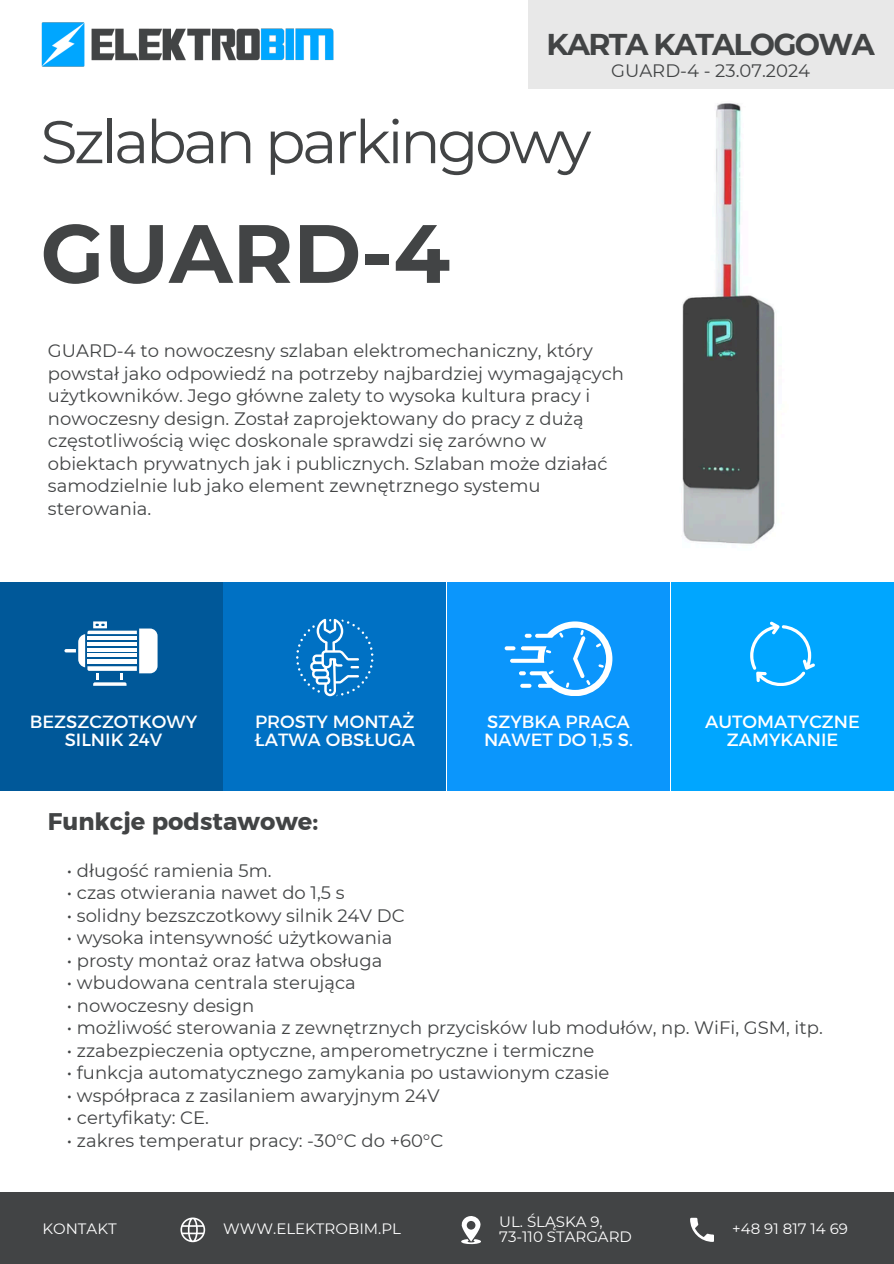
<style>
.page{position:relative;width:894px;height:1264px;background:#fff}
.page>*{position:absolute;margin:0;border:0;box-sizing:border-box;transform-origin:0 0}
.t1{font:700 82.5px "Montserrat";color:#424445}
.t2{font:60px "Montserrat";letter-spacing:-.055em;color:#424445}
.t3{font:700 30px "Montserrat";letter-spacing:-.055em;color:#424445}
.t4{font:24px "Kief Montaser Bold";color:#424445}
.t5{font:18px/22.5px "Montserrat";color:#424445}
.t6{font:18px/18px "Kief Montaser Regular";color:#fff;text-align:center}
.t7{font:15px "Montserrat";color:#fff}
</style>
<div class="page">
<div style="left:0;top:583px;width:222px;height:208px;background:#005899"></div>
<div style="left:0;top:1192px;width:893px;height:71px;background:#424445"></div>
<svg style="left:690px;top:1217px;width:23px;height:24px"></svg>
<svg style="left:461px;top:1216px;width:20px;height:28px"></svg>
<svg style="left:180px;top:1217px;width:25px;height:25px"></svg>
<img style="left:41px;top:22px;width:293px;height:45px">
<svg style="left:64px;top:621px;width:93px;height:64px"></svg>
<div style="left:223px;top:583px;width:222px;height:208px;background:#0071c4"></div>
<div style="left:447px;top:583px;width:222px;height:208px;background:#0b96fc"></div>
<div style="left:671px;top:583px;width:222px;height:208px;background:#00a6ff"></div>
<svg style="left:750px;top:621px;width:64px;height:64px"></svg>
<div style="left:527px;top:0;width:366px;height:89px;background:#e8e8e8"></div>
<svg style="left:296px;top:618px;width:77px;height:78px"></svg>
<svg style="left:504px;top:646px;width:11px;height:4px"></svg>
<svg style="left:510px;top:621px;width:102px;height:74px"></svg>
<img style="left:682px;top:103px;width:93px;height:441px">
<h4 class="t3" style="left:546px;top:26px;width:329px">KARTA KATALOGOWA</h4>
<h5 class="t2" style="left:40px;top:105px;width:552px">Szlaban parkingowy</h5>
<p class="t1" style="left:40px;top:203px;width:411px">GUARD-4</p>
<h5 class="t5" style="left:611px;top:59px;width:200px">GUARD-4 - 23.07.2024</h5>
<h2 class="t5" style="left:48px;top:340px;width:577px">GUARD-4 to nowoczesny szlaban elektromechaniczny, który powstał jako odpowiedź na potrzeby najbardziej wymagających użytkowników. Jego główne zalety to wysoka kultura pracy i nowoczesny design. Został zaprojektowany do pracy z dużą częstotliwością więc doskonale sprawdzi się zarówno w obiektach prywatnych jak i publicznych. Szlaban może działać samodzielnie lub jako element zewnętrznego systemu sterowania.</h2>
<p class="t6" style="left:30px;top:713px;width:169px">BEZSZCZOTKOWY<br>SILNIK 24V</p>
<h6 class="t6" style="left:254px;top:713px;width:162px;text-align:left">PROSTY MONTAŻ<br>ŁATWA OBSŁUGA</h6>
<p class="t6" style="left:484px;top:713px;width:150px;text-align:left">SZYBKA PRACA<br>NAWET DO 1,5 S.</p>
<h5 class="t6" style="left:705px;top:713px;width:156px">AUTOMATYCZNE<br>ZAMYKANIE</h5>
<h5 class="t4" style="left:48px;top:807px;width:272px">Funkcje podstawowe:</h5>
<p class="t5" style="left:67px;top:858px;width:206px">• długość ramienia 5m.</p>
<p class="t5" style="left:67px;top:881px;width:279px">• czas otwierania nawet do 1,5 s</p>
<p class="t5" style="left:67px;top:903px;width:339px">• solidny bezszczotkowy silnik 24V DC</p>
<p class="t5" style="left:67px;top:926px;width:327px">• wysoka intensywność użytkowania</p>
<p class="t5" style="left:67px;top:948px;width:317px">• prosty montaż oraz łatwa obsługa</p>
<p class="t5" style="left:67px;top:971px;width:290px">• wbudowana centrala sterująca</p>
<p class="t5" style="left:67px;top:993px;width:189px">• nowoczesny design</p>
<p class="t5" style="left:67px;top:1016px;width:757px">• możliwość sterowania z zewnętrznych przycisków lub modułów, np. WiFi, GSM, itp.</p>
<p class="t5" style="left:67px;top:1038px;width:529px">• zzabezpieczenia optyczne, amperometryczne i termiczne</p>
<p class="t5" style="left:67px;top:1061px;width:544px">• funkcja automatycznego zamykania po ustawionym czasie</p>
<p class="t5" style="left:67px;top:1083px;width:374px">• współpraca z zasilaniem awaryjnym 24V</p>
<p class="t5" style="left:67px;top:1106px;width:144px">• certyfikaty: CE.</p>
<p class="t5" style="left:67px;top:1128px;width:378px">• zakres temperatur pracy: -30°C do +60°C</p>
<h5 class="t7" style="left:499px;top:1212px;width:105px">UL. ŚLĄSKA 9,</h5>
<p class="t7" style="left:499px;top:1227px;width:134px">73-110 STARGARD</p>
<h1 class="t7" style="left:42px;top:1219px;width:76px">KONTAKT</h1>
<p class="t7" style="left:223px;top:1219px;width:179px">WWW.ELEKTROBIM.PL</p>
<h6 class="t7" style="left:732px;top:1219px;width:117px">+48 91 817 14 69</h6>
</div>
